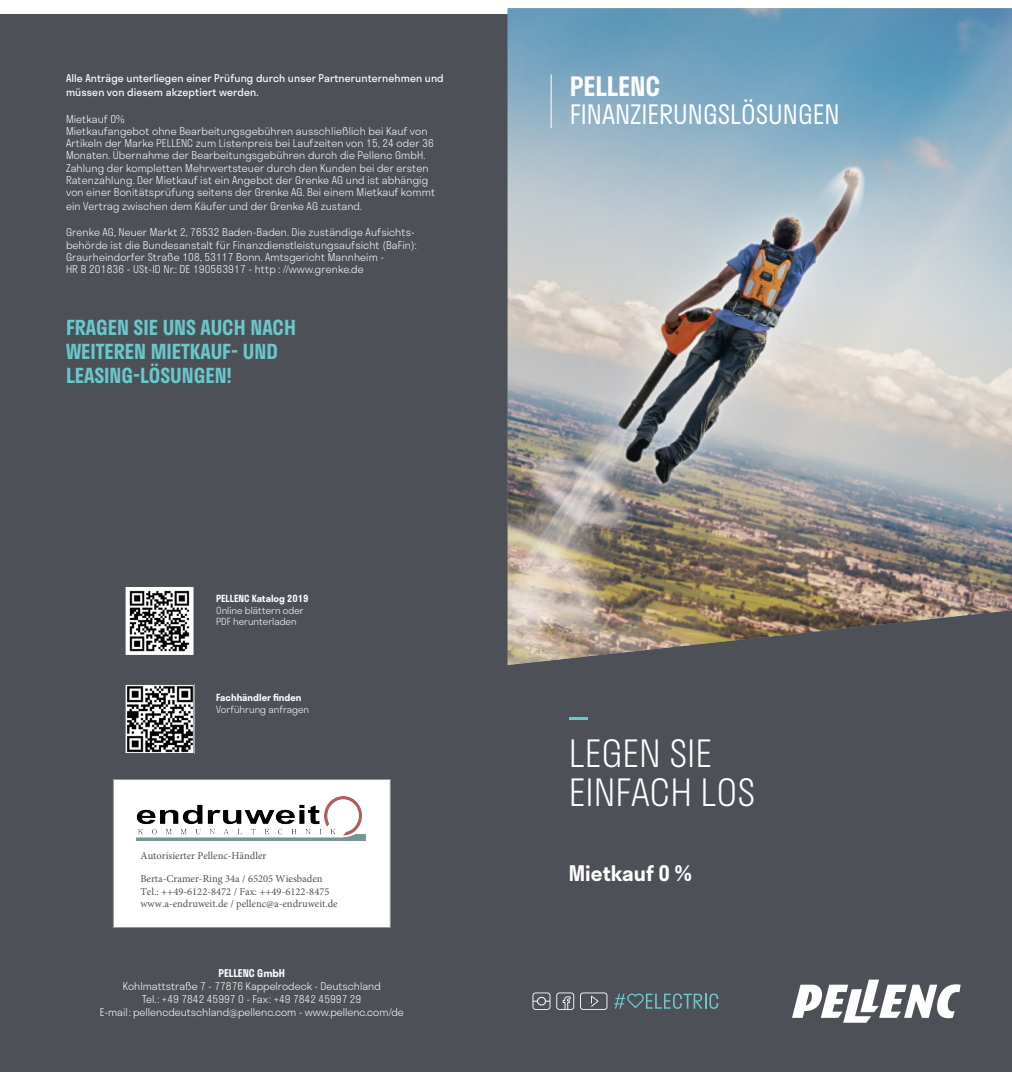
<style>
.page{position:relative;width:1012px;height:1072px;background:#fff}
.page>*{position:absolute;margin:0;border:0;box-sizing:border-box;transform-origin:0 0}
.t1{font:300 36.75px "Stratos";color:#fff}
.t2{font:300 26.25px "Stratos";color:#fff}
.t3{font:600 26.25px "Stratos";color:#fff}
.t4{font:600 21px "Stratos";color:#fff}
.t5{font:600 20.3px "Stratos";color:#68c9cd}
.texte{font:300 10.5px/12.2px "Stratos";letter-spacing:.01em;color:#fff}
.t6{font:10.5px/23.1px "Minion Pro";color:#4d5156}
.t7{font:10.5px/14px "Stratos";letter-spacing:.01em;color:#fff}
.texte-2{font:600 10.5px "Stratos";color:#fff}
.t8{font:300 9.62px "Stratos";color:#fff}
.t9{font:600 9.62px "Stratos";color:#fff}
</style>
<div class="page">
<div style="left:0;top:15px;width:1012px;height:1056px;background:#4d5056"></div>
<img style="left:508px;top:8px;width:504px;height:657px">
<hr style="left:569px;top:717px;width:18px;height:3px;background:#68c9cd">
<div style="left:113px;top:779px;width:278px;height:149px;background:#fff"></div>
<div style="left:125px;top:586px;width:69px;height:69px;background:#fff"></div>
<img style="left:129px;top:590px;width:61px;height:62px">
<img style="left:127px;top:686px;width:65px;height:65px">
<div style="left:125px;top:684px;width:69px;height:69px;border:1px solid #4d5056"></div>
<hr style="left:551px;top:74px;width:1px;height:54px;background:#fff">
<svg style="left:792px;top:979px;width:169px;height:43px"></svg>
<svg style="left:556px;top:992px;width:18px;height:17px"></svg>
<svg style="left:533px;top:992px;width:17px;height:17px"></svg>
<svg style="left:580px;top:992px;width:27px;height:17px"></svg>
<svg style="left:614px;top:993px;width:104px;height:15px"></svg>
<img style="left:136px;top:797px;width:230px;height:43px">
<p class="t7" style="left:66px;top:71px;width:379px">Alle Anträge unterliegen einer Prüfung durch unser Partnerunternehmen und müssen von diesem akzeptiert werden.</p>
<p class="texte" style="left:66px;top:112px;width:60px">Mietkauf 0%</p>
<p class="texte" style="left:66px;top:124px;width:371px">Mietkaufangebot ohne Bearbeitungsgebühren ausschließlich bei Kauf von Artikeln der Marke PELLENC zum Listenpreis bei Laufzeiten von 15, 24 oder 36<br>Monaten. Übernahme der Bearbeitungsgebühren durch die Pellenc GmbH.<br>Zahlung der kompletten Mehrwertsteuer durch den Kunden bei der ersten Ratenzahlung. Der Mietkauf ist ein Angebot der Grenke AG und ist abhängig von einer Bonitätsprüfung seitens der Grenke AG. Bei einem Mietkauf kommt</p>
<p class="texte" style="left:66px;top:200px;width:298px">ein Vertrag zwischen dem Käufer und der Grenke AG zustand.</p>
<p class="texte" style="left:66px;top:226px;width:352px">Grenke AG, Neuer Markt 2, 76532 Baden-Baden. Die zuständige Aufsichts&shy;behörde ist die Bundesanstalt für Finanzdienstleistungsaufsicht (BaFin):<br>Graurheindorfer Straße 108, 53117 Bonn. Amtsgericht Mannheim -</p>
<p class="texte" style="left:66px;top:263px;width:299px">HR B 201836 - USt-ID Nr.: DE 190563917 - http : //www.grenke.de</p>
<p class="t5" style="left:66px;top:311px;width:232px">FRAGEN SIE UNS AUCH NACH</p>
<p class="t5" style="left:66px;top:335px;width:213px">WEITEREN MIETKAUF- UND</p>
<p class="t5" style="left:66px;top:359px;width:168px">LEASING-LÖSUNGEN!</p>
<p class="t9" style="left:216px;top:591px;width:94px">PELLENC Katalog 2019</p>
<p class="t8" style="left:216px;top:602px;width:89px">Online blättern oder</p>
<p class="t8" style="left:216px;top:614px;width:82px">PDF herunterladen</p>
<p class="t9" style="left:216px;top:690px;width:87px">Fachhändler finden</p>
<p class="t8" style="left:216px;top:702px;width:94px">Vorführung anfragen</p>
<p class="t6" style="left:140px;top:844px;width:184px">Autorisierter Pellenc-Händler<br>Berta-Cramer-Ring 34a / 65205 Wiesbaden</p>
<p class="t6" style="left:140px;top:885px;width:199px;line-height:12.6px">Tel.: ++49-6122-8472 / Fax: ++49-6122-8475 www.a-endruweit.de / pellenc@a-endruweit.de</p>
<p class="texte-2" style="left:218px;top:964px;width:68px">PELLENC GmbH</p>
<p class="texte" style="left:123px;top:979px;width:259px">Kohlmattstraße 7 - 77876 Kappelrodeck - Deutschland</p>
<p class="texte" style="left:142px;top:992px;width:221px">Tel.: +49 7842 45997 0 - Fax: +49 7842 45997 29</p>
<p class="texte" style="left:100px;top:1005px;width:306px">E-mail : pellencdeutschland@pellenc.com - www.pellenc.com/de</p>
<p class="t3" style="left:570px;top:65px;width:92px">PELLENC</p>
<p class="t2" style="left:570px;top:93px;width:271px">FINANZIERUNGSLÖSUNGEN</p>
<p class="t1" style="left:569px;top:723px;width:145px">LEGEN SIE</p>
<p class="t1" style="left:569px;top:763px;width:188px">EINFACH LOS</p>
<p class="t4" style="left:569px;top:856px;width:124px">Mietkauf 0 %</p>
</div>
